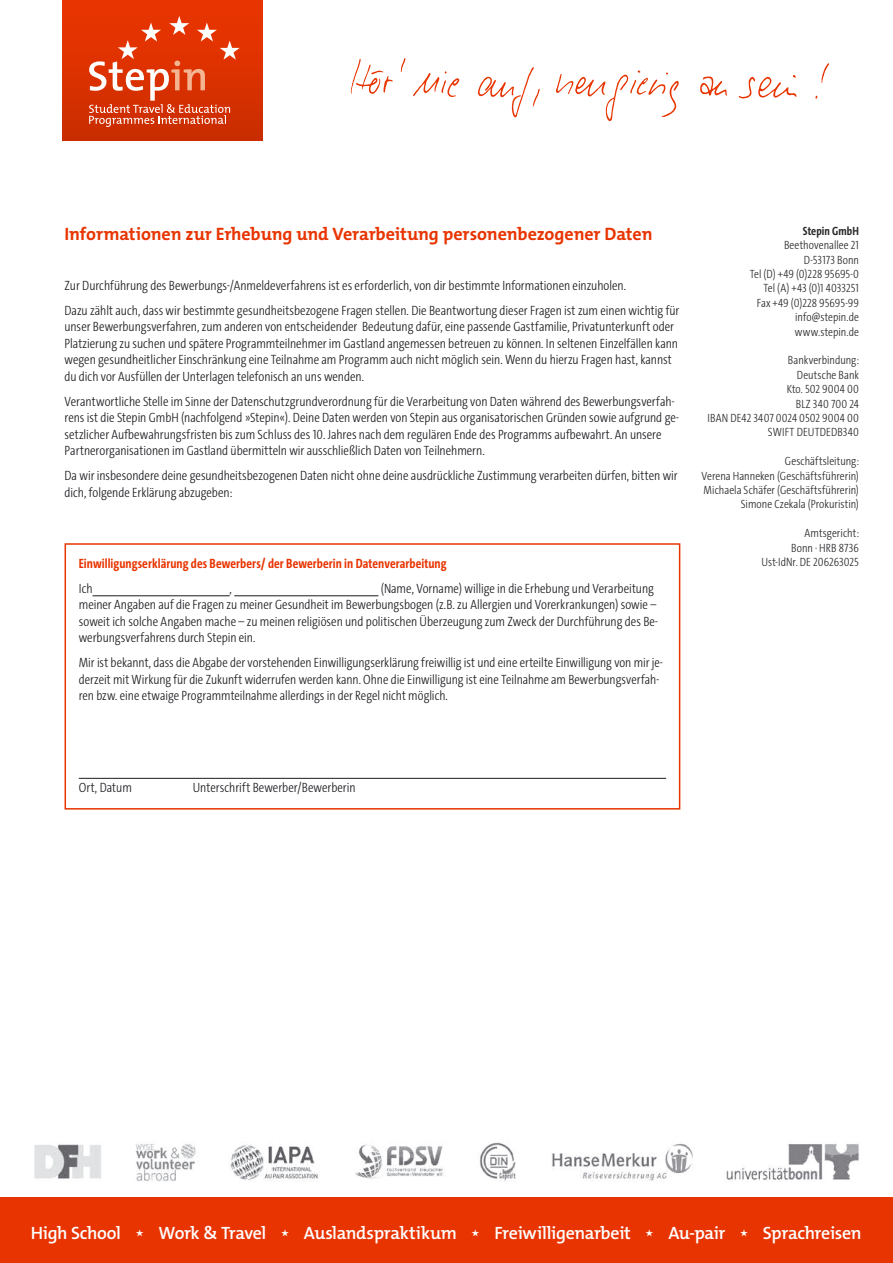
<style>
.page{position:relative;width:893px;height:1263px;background:#fff}
.page>*{position:absolute;margin:0;border:0;box-sizing:border-box;transform-origin:0 0}
.t1{font:18px "The Mix HP7 Bld";letter-spacing:-.005em;color:#e83400}
.t2{font:17.85px "The Mix HP6 Se Bld";letter-spacing:-.02em;color:#fff}
.t3{font:300 13.5px/16.5px "The Sans Cd LF3";color:#1b1c20}
.t4{font:700 13.5px "The Sans Cd LF7";letter-spacing:.005em;color:#e83400}
.t5{font:300 12px/14.4px "The Sans Cd LF3";letter-spacing:.005em;color:#28282c;text-align:right}
.t6{font:700 12px "The Sans Cd LF7";letter-spacing:.01em;color:#28282c}
</style>
<div class="page">
<div style="left:0;top:1198px;width:893px;height:65px;background:#e83400"></div>
<svg style="left:700px;top:77px;width:27px;height:19px"></svg>
<svg style="left:821px;top:63px;width:8px;height:20px"></svg>
<svg style="left:478px;top:67px;width:62px;height:51px"></svg>
<svg style="left:401px;top:58px;width:5px;height:14px"></svg>
<svg style="left:350px;top:59px;width:43px;height:35px"></svg>
<svg style="left:739px;top:75px;width:57px;height:24px"></svg>
<svg style="left:556px;top:70px;width:123px;height:51px"></svg>
<svg style="left:413px;top:71px;width:46px;height:26px"></svg>
<div style="left:63px;top:0;width:199px;height:141px;background:linear-gradient(to bottom,#ec3500,#ca2d00)"></div>
<svg style="left:89px;top:16px;width:151px;height:111px;background:#e15026"></svg>
<img style="left:34px;top:1142px;width:825px;height:39px">
<hr style="left:93px;top:595px;width:137px;height:1px;background:#1b1c20">
<hr style="left:234px;top:595px;width:144px;height:1px;background:#1b1c20">
<hr style="left:79px;top:778px;width:587px;height:1px;background:#1b1c20">
<div style="left:65px;top:543px;width:615px;height:266px;border:2px solid #e83400"></div>
<h1 class="t1" style="left:65px;top:222px;width:589px">Informationen zur Erhebung und Verarbeitung personenbezogener Daten</h1>
<p class="t3" style="left:65px;top:272px;width:616px;line-height:25px">Zur Durchführung des Bewerbungs-/Anmeldeverfahrens ist es erforderlich, von dir bestimmte Informationen einzuholen.<br>Dazu zählt auch, dass wir bestimmte gesundheitsbezogene Fragen stellen. Die Beantwortung dieser Fragen ist zum einen wichtig für</p>
<p class="t3" style="left:65px;top:318px;width:615px">unser Bewerbungsverfahren, zum anderen von entscheidender Bedeutung dafür, eine passende Gastfamilie, Privatunterkunft oder Platzierung zu suchen und spätere Programmteilnehmer im Gastland angemessen betreuen zu können. In seltenen Einzelfällen kann wegen gesundheitlicher Einschränkung eine Teilnahme am Programm auch nicht möglich sein. Wenn du hierzu Fragen hast, kannst du dich vor Ausfüllen der Unterlagen telefonisch an uns wenden.</p>
<p class="t3" style="left:65px;top:393px;width:616px">Verantwortliche Stelle im Sinne der Datenschutzgrundverordnung für die Verarbeitung von Daten während des Bewerbungsverfah&shy;rens ist die Stepin GmbH (nachfolgend »Stepin«). Deine Daten werden von Stepin aus organisatorischen Gründen sowie aufgrund ge&shy;setzlicher Aufbewahrungsfristen bis zum Schluss des 10. Jahres nach dem regulären Ende des Programms aufbewahrt. An unsere Partnerorganisationen im Gastland übermitteln wir ausschließlich Daten von Teilnehmern.</p>
<p class="t3" style="left:65px;top:467px;width:615px">Da wir insbesondere deine gesundheitsbezogenen Daten nicht ohne deine ausdrückliche Zustimmung verarbeiten dürfen, bitten wir dich, folgende Erklärung abzugeben:</p>
<p class="t6" style="left:803px;top:223px;width:58px">Stepin GmbH</p>
<p class="t5" style="left:750px;top:237px;width:111px">Beethovenallee 21<br>D-53173 Bonn<br>Tel (D) +49 (0)228 95695-0<br>Tel (A) +43 (0)1 4033251<br>Fax +49 (0)228 95695-99 info@stepin.de www.stepin.de</p>
<p class="t5" style="left:708px;top:353px;width:153px">Bankverbindung:<br>Deutsche Bank<br>Kto. 502 9004 00<br>BLZ 340 700 24<br>IBAN DE42 3407 0024 0502 9004 00<br>SWIFT DEUTDEDB340</p>
<p class="t5" style="left:701px;top:453px;width:159px">Geschäftsleitung:<br>Verena Hanneken (Geschäftsführerin)<br>Michaela Schäfer (Geschäftsführerin)<br>Simone Czekala (Prokuristin)</p>
<p class="t5" style="left:791px;top:525px;width:69px">Amtsgericht:<br>Bonn · HRB 8736</p>
<p class="t4" style="left:79px;top:554px;width:369px">Einwilligungserklärung des Bewerbers/ der Bewerberin in Datenverarbeitung</p>
<p class="t5" style="left:761px;top:554px;width:99px">Ust-IdNr. DE 206263025</p>
<p class="t3" style="left:79px;top:579px;width:15px">Ich</p>
<p class="t3" style="left:230px;top:579px;width:4px">,</p>
<p class="t3" style="left:79px;top:579px;width:580px;text-indent:302px">(Name, Vorname) willige in die Erhebung und Verarbeitung meiner Angaben auf die Fragen zu meiner Gesundheit im Bewerbungsbogen (z.B. zu Allergien und Vorerkrankungen) sowie – soweit ich solche Angaben mache – zu meinen religiösen und politischen Überzeugung zum Zweck der Durchführung des Be&shy;werbungsverfahrens durch Stepin ein.</p>
<p class="t3" style="left:79px;top:654px;width:585px">Mir ist bekannt, dass die Abgabe der vorstehenden Einwilligungserklärung freiwillig ist und eine erteilte Einwilligung von mir je&shy;derzeit mit Wirkung für die Zukunft widerrufen werden kann. Ohne die Einwilligung ist eine Teilnahme am Bewerbungsverfah&shy;ren bzw. eine etwaige Programmteilnahme allerdings in der Regel nicht möglich.</p>
<p class="t3" style="left:79px;top:778px;width:55px">Ort, Datum</p>
<p class="t3" style="left:193px;top:778px;width:164px">Unterschrift Bewerber/Bewerberin</p>
<h2 class="t2" style="left:31px;top:1222px;width:832px">High School <sup>⋆</sup> Work &amp; Travel <sup>⋆</sup> Auslandspraktikum <sup>⋆</sup> Freiwilligenarbeit <sup>⋆</sup> Au-pair <sup>⋆</sup> Sprachreisen</h2>
</div>
